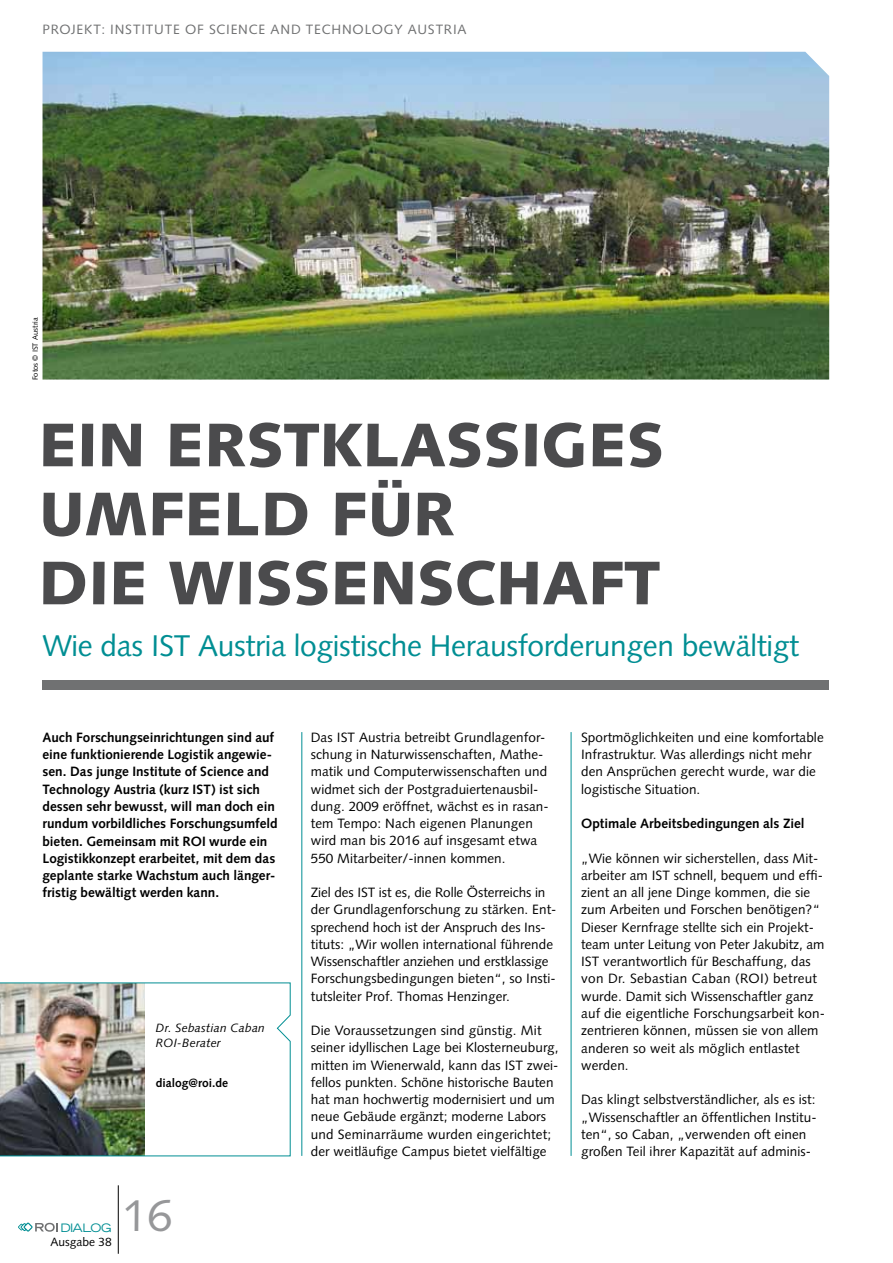
<style>
.page{position:relative;width:893px;height:1263px;background:#fff}
.page>*{position:absolute;margin:0;border:0;box-sizing:border-box;transform-origin:0 0}
.t1{font:900 61.5px/69px "Syntax LT Std";color:#4b4b4d}
.t2{font:45px "Syntax";color:#969799}
.t3{font:30px "Syntax";letter-spacing:-.01em;color:#008e93}
.t4{font:13.5px/17.2px "Syntax";letter-spacing:.005em;color:#000}
.t5{font:700 13.5px/17.2px "Syntax";color:#000}
.t6{font:13.5px "Syntax";letter-spacing:.06em;color:#707172}
.t7{font:italic 12px/14.4px "Syntax";letter-spacing:.02em;color:#000}
.t8{font:700 12px "Syntax";color:#000}
.t9{font:12px "Syntax";color:#000}
.t10{font:expanded 11.7px "Trade Gothic LT Std";letter-spacing:-.065em;color:#008e93}
.t11{font:7.5px "Syntax";letter-spacing:.005em;color:#000}
</style>
<div class="page">
<hr style="left:118px;top:1185px;width:1px;height:69px;background:#000">
<svg style="left:18px;top:1222px;width:40px;height:10px"></svg>
<div style="left:43px;top:681px;width:786px;height:9px;background:#707172"></div>
<img style="left:43px;top:52px;width:786px;height:328px">
<hr style="left:302px;top:732px;width:1px;height:424px;background:#008e93">
<hr style="left:571px;top:732px;width:1px;height:424px;background:#008e93">
<img style="left:0;top:982px;width:291px;height:175px">
<p class="t6" style="left:43px;top:21px;width:18px">Projekt</p>
<p class="t6" style="left:101px;top:21px;width:23px">: Institute</p>
<p class="t6" style="left:185px;top:21px;width:41px">of Science</p>
<p class="t6" style="left:270px;top:21px;width:11px">and</p>
<p class="t6" style="left:306px;top:21px;width:20px">Technology</p>
<p class="t6" style="left:408px;top:21px;width:19px">Austria</p>
<p class="t11" style="left:31px;top:380px;width:64px;rotate:-90deg">Fotos © IST Austria</p>
<h1 class="t1" style="left:39px;top:411px;width:627px">EI N ERSTKLASSIGES<br>UMFELD FÜR<br>DIE WISSENSCHAFT</h1>
<h3 class="t3" style="left:43px;top:628px;width:758px">Wie das IST Austria logistische Herausforderungen bewältigt</h3>
<p class="t5" style="left:43px;top:729px;width:237px">Auch Forschungseinrichtungen sind auf eine funktionierende Logistik angewie&shy;sen. Das junge Institute of Science and Technology Austria (kurz IST) ist sich dessen sehr bewusst, will man doch ein rundum vorbildliches Forschungsumfeld bieten. Gemeinsam mit ROI wurde ein Logistikkonzept erarbeitet, mit dem das geplante starke Wachstum auch länger&shy;fristig bewältigt werden kann.</p>
<p class="t7" style="left:156px;top:1021px;width:111px">Dr. Sebastian Caban<br>ROI-Berater</p>
<p class="t8" style="left:156px;top:1076px;width:74px">dialog@roi.de</p>
<p class="t10" style="left:61px;top:1219px;width:52px">DIALOG</p>
<p class="t9" style="left:51px;top:1235px;width:63px">Ausgabe 38</p>
<h2 class="t2" style="left:122px;top:1189px;width:52px">16</h2>
<p class="t4" style="left:311px;top:729px;width:239px">Das IST Austria betreibt Grundlagenfor&shy;schung in Naturwissenschaften, Mathe&shy;matik und Computerwissenschaften und widmet sich der Postgraduiertenausbil&shy;dung. 2009 eröffnet, wächst es in rasan&shy;tem Tempo: Nach eigenen Planungen wird man bis 2016 auf insgesamt etwa 550 Mitarbeiter/-innen kommen.</p>
<p class="t4" style="left:311px;top:884px;width:247px">Ziel des IST ist es, die Rolle Österreichs in der Grundlagenforschung zu stärken. Ent&shy;sprechend hoch ist der Anspruch des Ins&shy;tituts: „Wir wollen international führende Wissenschaftler anziehen und erstklassige Forschungsbedingungen bieten“, so Insti&shy;tutsleiter Prof. Thomas Henzinger.</p>
<p class="t4" style="left:311px;top:1022px;width:249px">Die Voraussetzungen sind günstig. Mit seiner idyllischen Lage bei Klosterneuburg, mitten im Wienerwald, kann das IST zwei&shy;fellos punkten. Schöne historische Bauten hat man hochwertig modernisiert und um neue Gebäude ergänzt; moderne Labors und Seminarräume wurden eingerichtet; der weitläufige Campus bietet vielfältige</p>
<p class="t4" style="left:581px;top:729px;width:244px">Sportmöglichkeiten und eine komfortable Infrastruktur. Was allerdings nicht mehr den Ansprüchen gerecht wurde, war die logistische Situation.</p>
<p class="t5" style="left:581px;top:815px;width:225px">Optimale Arbeitsbedingungen als Ziel</p>
<p class="t4" style="left:581px;top:849px;width:245px">„Wie können wir sicherstellen, dass Mit&shy;arbeiter am IST schnell, bequem und effi&shy;zient an all jene Dinge kommen, die sie zum Arbeiten und Forschen benötigen?“ Dieser Kernfrage stellte sich ein Projekt&shy;team unter Leitung von Peter Jakubitz, am IST verantwortlich für Beschaffung, das von Dr. Sebastian Caban (ROI) betreut wurde. Damit sich Wissenschaftler ganz auf die eigentliche Forschungsarbeit kon&shy;zentrieren können, müssen sie von allem anderen so weit als möglich entlastet werden.</p>
<p class="t4" style="left:581px;top:1091px;width:237px">Das klingt selbstverständlicher, als es ist: „Wissenschaftler an öffentlichen Institu&shy;ten“, so Caban, „verwenden oft einen großen Teil ihrer Kapazität auf adminis-</p>
</div>
